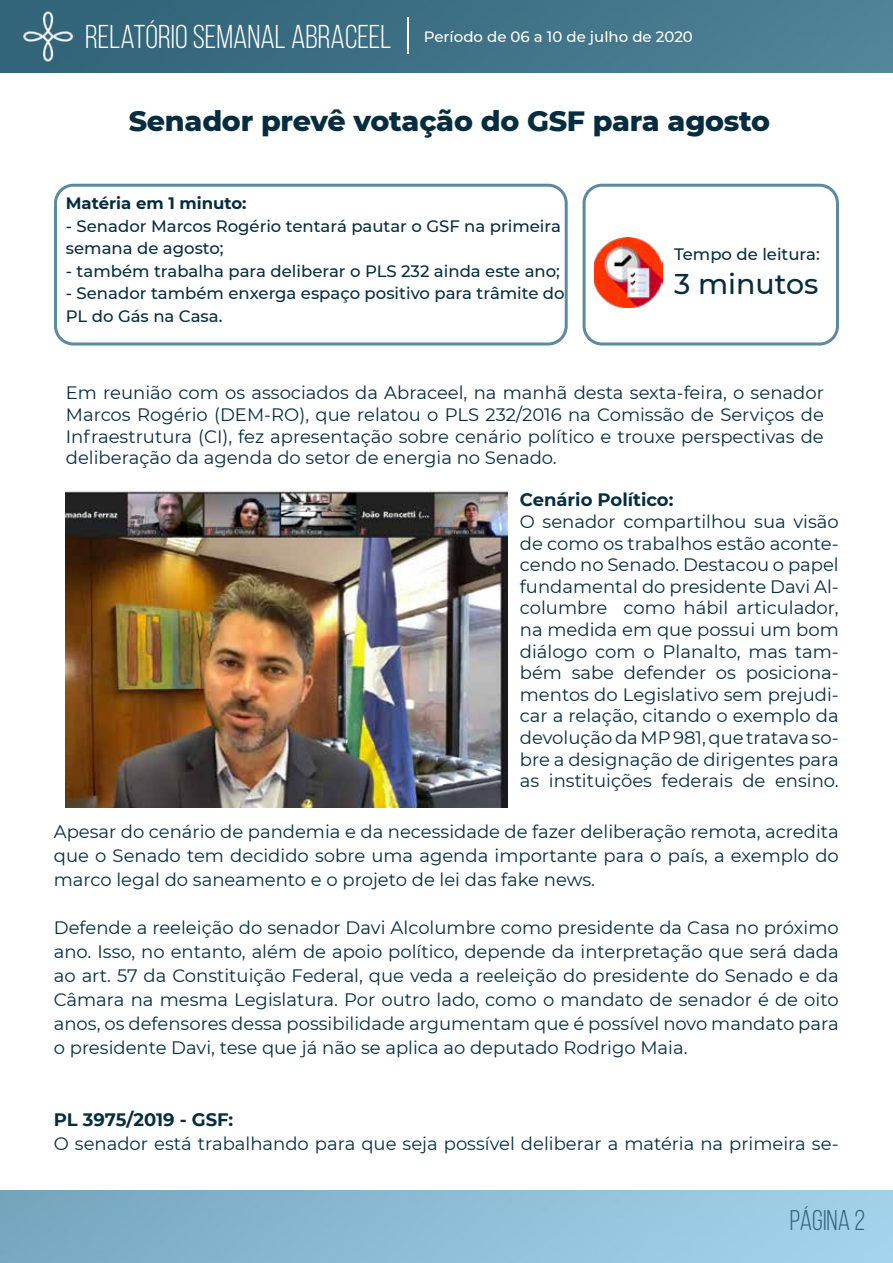
<style>
.page{position:relative;width:893px;height:1263px;background:#fff}
.page>*{position:absolute;margin:0;border:0;box-sizing:border-box;transform-origin:0 0}
.t1{font:33px "Bebas Neue";color:#fff}
.t2{font:800 28.5px "Montserrat";letter-spacing:-.01em;color:#062d3f}
.t3{font:500 28.5px "Montserrat";color:#062d3f}
.t4{font:28.5px "Bebas Neue";color:#326479}
.t5{font:18px/21.6px "Montserrat";color:#062d3f;text-align:justify}
.t6{font:700 18px "Montserrat";color:#062d3f}
.t7{font:500 16.5px/22.5px "Montserrat";color:#062d3f}
.t8{font:700 16.5px "Montserrat";color:#062d3f}
.t9{font:500 15px "Montserrat";color:#fff}
</style>
<div class="page">
<img style="left:0;top:0;width:893px;height:72px">
<img style="left:21px;top:10px;width:53px;height:52px">
<hr style="left:407px;top:17px;width:2px;height:37px;background:#fff">
<div style="left:54px;top:184px;width:514px;height:161px;border:3px solid #5a8aa0;border-radius:18px"></div>
<div style="left:583px;top:184px;width:256px;height:161px;border:3px solid #5a8aa0;border-radius:18px"></div>
<img style="left:595px;top:237px;width:68px;height:71px">
<img style="left:66px;top:489px;width:441px;height:319px">
<h1 class="t1" style="left:85px;top:19px;width:308px">RELATÓRIO SEMANAL ABRACEEL</h1>
<p class="t9" style="left:424px;top:26px;width:271px">Período de 06 a 10 de julho de 2020</p>
<h2 class="t2" style="left:129px;top:100px;width:643px">Senador prevê votação do GSF para agosto</h2>
<p class="t8" style="left:66px;top:191px;width:182px">Matéria em 1 minuto:</p>
<p class="t7" style="left:66px;top:214px;width:497px">- Senador Marcos Rogério tentará pautar o GSF na primeira semana de agosto;</p>
<p class="t7" style="left:66px;top:259px;width:496px">- também trabalha para deliberar o PLS 232 ainda este ano;</p>
<p class="t7" style="left:66px;top:281px;width:500px">- Senador também enxerga espaço positivo para trâmite do<br>PL do Gás na Casa.</p>
<p class="t7" style="left:674px;top:242px;width:147px">Tempo de leitura:</p>
<h2 class="t3" style="left:674px;top:264px;width:146px">3 minutos</h2>
<p class="t5" style="left:66px;top:382px;width:759px">Em reunião com os associados da Abraceel, na manhã desta sexta-feira, o senador Marcos Rogério (DEM-RO), que relatou o PLS 232/2016 na Comissão de Serviços de Infraestrutura (CI), fez apresentação sobre cenário político e trouxe perspectivas de deliberação da agenda do setor de energia no Senado.</p>
<p class="t6" style="left:520px;top:487px;width:155px">Cenário Político:</p>
<p class="t5" style="left:520px;top:510px;width:320px">O senador compartilhou sua visão de como os trabalhos estão aconte&shy;cendo no Senado. Destacou o papel fundamental do presidente Davi Al&shy;columbre como hábil articulador, na medida em que possui um bom diálogo com o Planalto, mas tam&shy;bém sabe defender os posiciona&shy;mentos do Legislativo sem prejudi&shy;car a relação, citando o exemplo da devolução da MP 981, que tratava so&shy;bre a designação de dirigentes para as instituições federais de ensino.</p>
<p class="t5" style="left:54px;top:819px;width:786px;line-height:24px">Apesar do cenário de pandemia e da necessidade de fazer deliberação remota, acredita que o Senado tem decidido sobre uma agenda importante para o país, a exemplo do marco legal do saneamento e o projeto de lei das fake news.</p>
<p class="t5" style="left:54px;top:915px;width:786px;line-height:24px">Defende a reeleição do senador Davi Alcolumbre como presidente da Casa no próximo ano. Isso, no entanto, além de apoio político, depende da interpretação que será dada ao art. 57 da Constituição Federal, que veda a reeleição do presidente do Senado e da Câmara na mesma Legislatura. Por outro lado, como o mandato de senador é de oito anos, os defensores dessa possibilidade argumentam que é possível novo mandato para o presidente Davi, tese que já não se aplica ao deputado Rodrigo Maia.</p>
<p class="t6" style="left:54px;top:1106px;width:181px">PL 3975/2019 - GSF:</p>
<p class="t5" style="left:54px;top:1132px;width:786px">O senador está trabalhando para que seja possível deliberar a matéria na primeira se-</p>
<h2 class="t4" style="left:790px;top:1205px;width:77px">PÁGINA 2</h2>
</div>
